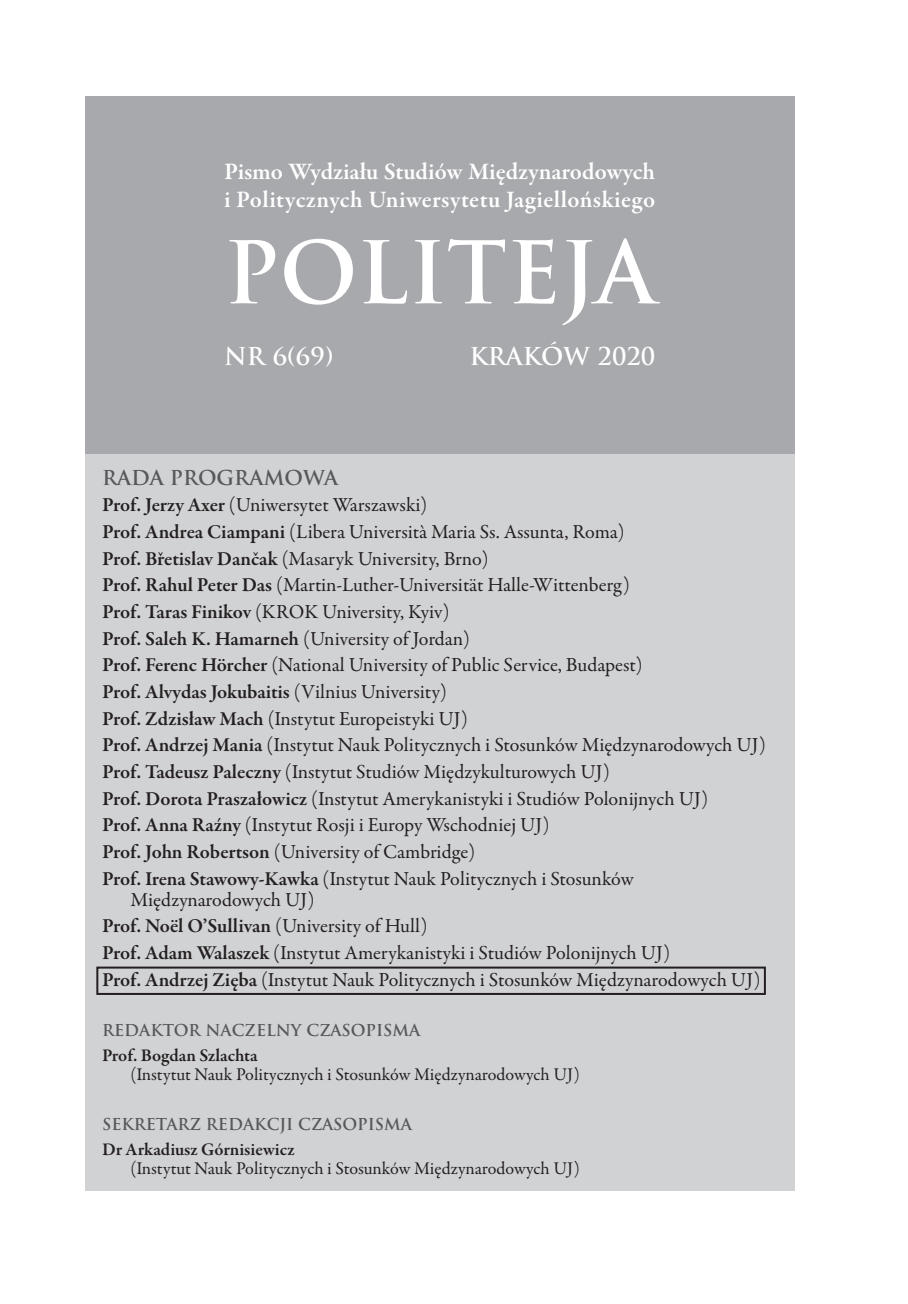
<style>
.page{position:relative;width:908px;height:1304px;background:#fff}
.page>*{position:absolute;margin:0;border:0;box-sizing:border-box;transform-origin:0 0}
.t1{font:700 84px "Trajan Pro";letter-spacing:.005em;color:#fff}
.t2{font:600 24px/28px "Garamond Premr Pro";letter-spacing:.005em;color:#fff}
.t3{font:700 24px "Trajan Pro";color:#fff}
.t4{font:20px/26.6px "Garamond Premr Pro";color:#231f20}
.t5{font:700 20px "Trajan Pro";color:#57585a}
.t6{font:18px "Garamond Premr Pro";color:#231f20}
.t7{font:600 18px "Garamond Premr Pro";color:#231f20}
.t8{font:700 16px "Trajan Pro";color:#57585a}
.s1{font-weight:600}
</style>
<div class="page">
<div style="left:85px;top:351px;width:709px;height:839px;background:#d1d2d4"></div>
<div style="left:85px;top:96px;width:709px;height:357px;background:#a8a9ad"></div>
<div style="left:96px;top:966px;width:669px;height:29px;border:2px solid #231f20"></div>
<p class="t2" style="left:224px;top:158px;width:432px">Pismo Wydziału Studiów Międzynarodowych i Politycznych Uniwersytetu Jagiellońskiego</p>
<h1 class="t1" style="left:224px;top:220px;width:432px">POLITEJA</h1>
<p class="t3" style="left:224px;top:342px;width:111px">NR 6(69)</p>
<p class="t3" style="left:469px;top:342px;width:187px">KRAKÓW 2020</p>
<p class="t5" style="left:102px;top:465px;width:237px">RADA PROGRAMOWA</p>
<p class="t4" style="left:102px;top:492px;width:665px"><span class="s1">Prof. Jerzy Axer</span> (Uniwersytet Warszawski)<br><span class="s1">Prof. Andrea Ciampani</span> (Libera Università Maria Ss. Assunta, Roma)<br><span class="s1">Prof. Břetislav Dančak</span> (Masaryk University, Brno)<br><span class="s1">Prof. Rahul Peter Das</span> (Martin-Luther-Universität Halle-Wittenberg)<br><span class="s1">Prof. Taras Finikov</span> (KROK University, Kyiv)<br><span class="s1">Prof. Saleh K. Hamarneh</span> (University of Jordan)<br><span class="s1">Prof. Ferenc Hörcher</span> (National University of Public Service, Budapest)<br><span class="s1">Prof. Alvydas Jokubaitis</span> (Vilnius University)<br><span class="s1">Prof. Zdzisław Mach</span> (Instytut Europeistyki UJ)<br><span class="s1">Prof. Andrzej Mania</span> (Instytut Nauk Politycznych i Stosunków Międzynarodowych UJ)<br><span class="s1">Prof. Tadeusz Paleczny</span> (Instytut Studiów Międzykulturowych UJ)<br><span class="s1">Prof. Dorota Praszałowicz</span> (Instytut Amerykanistyki i Studiów Polonijnych UJ)<br><span class="s1">Prof. Anna Raźny</span> (Instytut Rosji i Europy Wschodniej UJ)<br><span class="s1">Prof. John Robertson</span> (University of Cambridge)<br><span class="s1">Prof. Irena Stawowy-Kawka</span> (Instytut Nauk Politycznych i Stosunków</p>
<p class="t4" style="left:102px;top:886px;width:659px;text-indent:28px">Międzynarodowych UJ)<br><span class="s1">Prof. Noël O’Sullivan</span> (University of Hull)<br><span class="s1">Prof. Adam Walaszek</span> (Instytut Amerykanistyki i Studiów Polonijnych UJ)<br><span class="s1">Prof. Andrzej Zięba</span> (Instytut Nauk Politycznych i Stosunków Międzynarodowych UJ)</p>
<p class="t8" style="left:102px;top:1020px;width:320px">REDAKTOR NACZELNY CZASOPISMA</p>
<p class="t7" style="left:102px;top:1044px;width:157px">Prof. Bogdan Szlachta</p>
<p class="t6" style="left:130px;top:1063px;width:451px">(Instytut Nauk Politycznych i Stosunków Międzynarodowych UJ)</p>
<p class="t8" style="left:102px;top:1114px;width:311px">SEKRETARZ REDAKCJI CZASOPISMA</p>
<p class="t7" style="left:102px;top:1138px;width:194px">Dr Arkadiusz Górnisiewicz</p>
<p class="t6" style="left:130px;top:1157px;width:451px">(Instytut Nauk Politycznych i Stosunków Międzynarodowych UJ)</p>
</div>
